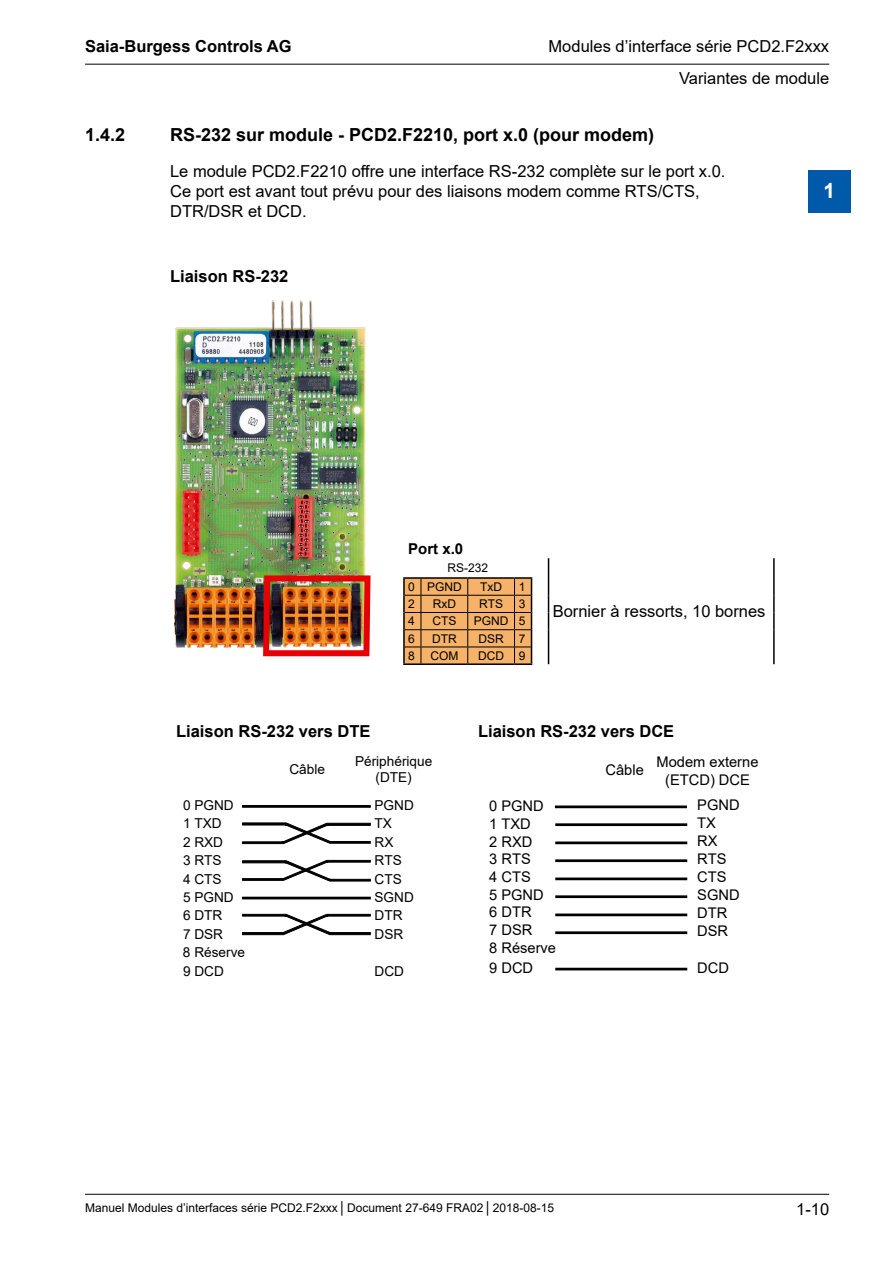
<style>
.page{position:relative;width:893px;height:1263px;background:#fff}
.page>*{position:absolute;margin:0;border:0;box-sizing:border-box;transform-origin:0 0}
.t1{font:700 21px "Arial";color:#fff}
.Ueberschrift_3{font:700 18px "Arial";color:#000}
.Fliesstext{font:16.5px/19.8px "Arial";color:#000}
.Fliesstext_linksbuen{font:700 16.5px "Arial";color:#000}
.Fliesstext_linksbuen-2{font:16.5px "Arial";color:#000}
.Fliesstext_Ueberschr{font:700 16.5px "Arial";color:#000}
.t2{font:700 15px "Arial";color:#000}
.t3{font:14.7px/17.7px "Arial";color:#000}
.t4{font:13.65px/18.3px "Arial";color:#000}
.t5{font:12px "Arial";color:#000}
</style>
<div class="page">
<hr style="left:85px;top:64px;width:744px;height:1px;background:#000">
<hr style="left:85px;top:1194px;width:744px;height:1px;background:#000">
<div style="left:808px;top:170px;width:42px;height:43px;background:#005aa9"></div>
<hr style="left:773px;top:558px;width:2px;height:20px;background:#000">
<svg style="left:548px;top:558px;width:1px;height:106px"></svg>
<svg style="left:773px;top:578px;width:2px;height:86px"></svg>
<svg style="left:403px;top:577px;width:129px;height:88px;background:#d89c5c"></svg>
<img style="left:174px;top:301px;width:192px;height:346px">
<img style="left:260px;top:572px;width:111px;height:85px">
<svg style="left:242px;top:913px;width:129px;height:22px"></svg>
<svg style="left:242px;top:822px;width:129px;height:22px"></svg>
<div style="left:242px;top:805px;width:129px;height:3px;border:1px solid #000"></div>
<div style="left:242px;top:897px;width:129px;height:2px;border:1px solid #000"></div>
<svg style="left:242px;top:859px;width:129px;height:23px"></svg>
<div style="left:555px;top:805px;width:132px;height:3px;border:1px solid #000"></div>
<div style="left:555px;top:931px;width:132px;height:3px;border:1px solid #000"></div>
<div style="left:555px;top:913px;width:132px;height:3px;border:1px solid #000"></div>
<div style="left:555px;top:895px;width:132px;height:3px;border:1px solid #000"></div>
<div style="left:555px;top:877px;width:132px;height:3px;border:1px solid #000"></div>
<div style="left:555px;top:968px;width:132px;height:2px;border:1px solid #000"></div>
<div style="left:555px;top:859px;width:132px;height:3px;border:1px solid #000"></div>
<div style="left:555px;top:823px;width:132px;height:3px;border:1px solid #000"></div>
<div style="left:555px;top:841px;width:132px;height:3px;border:1px solid #000"></div>
<p class="Fliesstext_linksbuen" style="left:85px;top:35px;width:208px">Saia-Burgess Controls AG</p>
<p class="Fliesstext" style="left:549px;top:37px;width:282px">Modules d’interface série PCD2.F2xxx</p>
<p class="Fliesstext" style="left:679px;top:68px;width:152px">Variantes de module</p>
<p class="Ueberschrift_3" style="left:85px;top:122px;width:42px">1.4.2</p>
<p class="Ueberschrift_3" style="left:170px;top:122px;width:486px">RS-232 sur module - PCD2.F2210, port x.0 (pour modem)</p>
<p class="Fliesstext" style="left:170px;top:162px;width:557px">Le module PCD2.F2210 offre une interface RS-232 complète sur le port x.0.<br>Ce port est avant tout prévu pour des liaisons modem comme RTS/CTS,<br>DTR/DSR et DCD.</p>
<p class="Fliesstext_Ueberschr" style="left:170px;top:265px;width:120px">Liaison RS-232</p>
<p class="t1" style="left:823px;top:176px;width:13px">1</p>
<p class="t2" style="left:408px;top:538px;width:57px">Port x.0</p>
<p class="t5" style="left:447px;top:560px;width:42px">RS-232</p>
<p class="t5" style="left:408px;top:578px;width:8px">0</p>
<p class="t5" style="left:427px;top:578px;width:36px">PGND</p>
<p class="t5" style="left:480px;top:578px;width:23px">TxD</p>
<p class="t5" style="left:519px;top:578px;width:8px">1</p>
<p class="t5" style="left:408px;top:596px;width:8px">2</p>
<p class="t5" style="left:433px;top:596px;width:25px">RxD</p>
<p class="t5" style="left:479px;top:596px;width:25px">RTS</p>
<p class="t5" style="left:519px;top:596px;width:8px">3</p>
<p class="t5" style="left:408px;top:613px;width:8px">4</p>
<p class="t5" style="left:432px;top:613px;width:25px">CTS</p>
<p class="t5" style="left:474px;top:613px;width:36px">PGND</p>
<p class="t5" style="left:519px;top:613px;width:8px">5</p>
<p class="t5" style="left:408px;top:630px;width:8px">6</p>
<p class="t5" style="left:432px;top:630px;width:26px">DTR</p>
<p class="t5" style="left:478px;top:630px;width:27px">DSR</p>
<p class="t5" style="left:519px;top:630px;width:8px">7</p>
<p class="t5" style="left:408px;top:647px;width:8px">8</p>
<p class="t5" style="left:430px;top:647px;width:29px">COM</p>
<p class="t5" style="left:478px;top:647px;width:27px">DCD</p>
<p class="t5" style="left:519px;top:647px;width:8px">9</p>
<p class="Fliesstext_linksbuen-2" style="left:553px;top:600px;width:214px">Bornier à ressorts, 10 bornes</p>
<p class="Fliesstext_linksbuen" style="left:176px;top:719px;width:196px">Liaison RS-232 vers DTE</p>
<p class="Fliesstext_linksbuen" style="left:478px;top:719px;width:198px">Liaison RS-232 vers DCE</p>
<p class="t4" style="left:183px;top:796px;width:52px">0 PGND<br>1 TXD<br>2 RXD<br>3 RTS<br>4 CTS<br>5 PGND</p>
<p class="t4" style="left:183px;top:924px;width:42px">7 DSR</p>
<p class="t4" style="left:183px;top:962px;width:42px">9 DCD</p>
<p class="t4" style="left:183px;top:906px;width:41px">6 DTR</p>
<p class="t4" style="left:183px;top:943px;width:64px">8 Réserve</p>
<p class="t4" style="left:289px;top:760px;width:37px">Câble</p>
<p class="t4" style="left:355px;top:753px;width:79px;line-height:16.4px;text-align:center">Périphérique (DTE)</p>
<p class="t4" style="left:375px;top:796px;width:41px">PGND<br>TX<br>RX<br>RTS<br>CTS<br>SGND<br>DTR<br>DSR</p>
<p class="t4" style="left:375px;top:962px;width:31px">DCD</p>
<p class="t3" style="left:489px;top:797px;width:56px">0 PGND<br>1 TXD<br>2 RXD<br>3 RTS<br>4 CTS<br>5 PGND<br>6 DTR<br>7 DSR</p>
<p class="t3" style="left:489px;top:959px;width:46px">9 DCD</p>
<p class="t3" style="left:489px;top:939px;width:68px">8 Réserve</p>
<p class="t3" style="left:605px;top:761px;width:40px">Câble</p>
<p class="t3" style="left:657px;top:753px;width:103px;text-align:center">Modem externe (ETCD) DCE</p>
<p class="t3" style="left:697px;top:796px;width:44px">PGND<br>TX<br>RX<br>RTS<br>CTS<br>SGND<br>DTR<br>DSR</p>
<p class="t3" style="left:697px;top:958px;width:33px">DCD</p>
<p class="t5" style="left:85px;top:1200px;width:471px">Manuel Modules d’interfaces série PCD2.F2xxx │ Document 27-649 FRA02 │ 2018-08-15</p>
<p class="Fliesstext" style="left:796px;top:1200px;width:35px">1-10</p>
</div>
